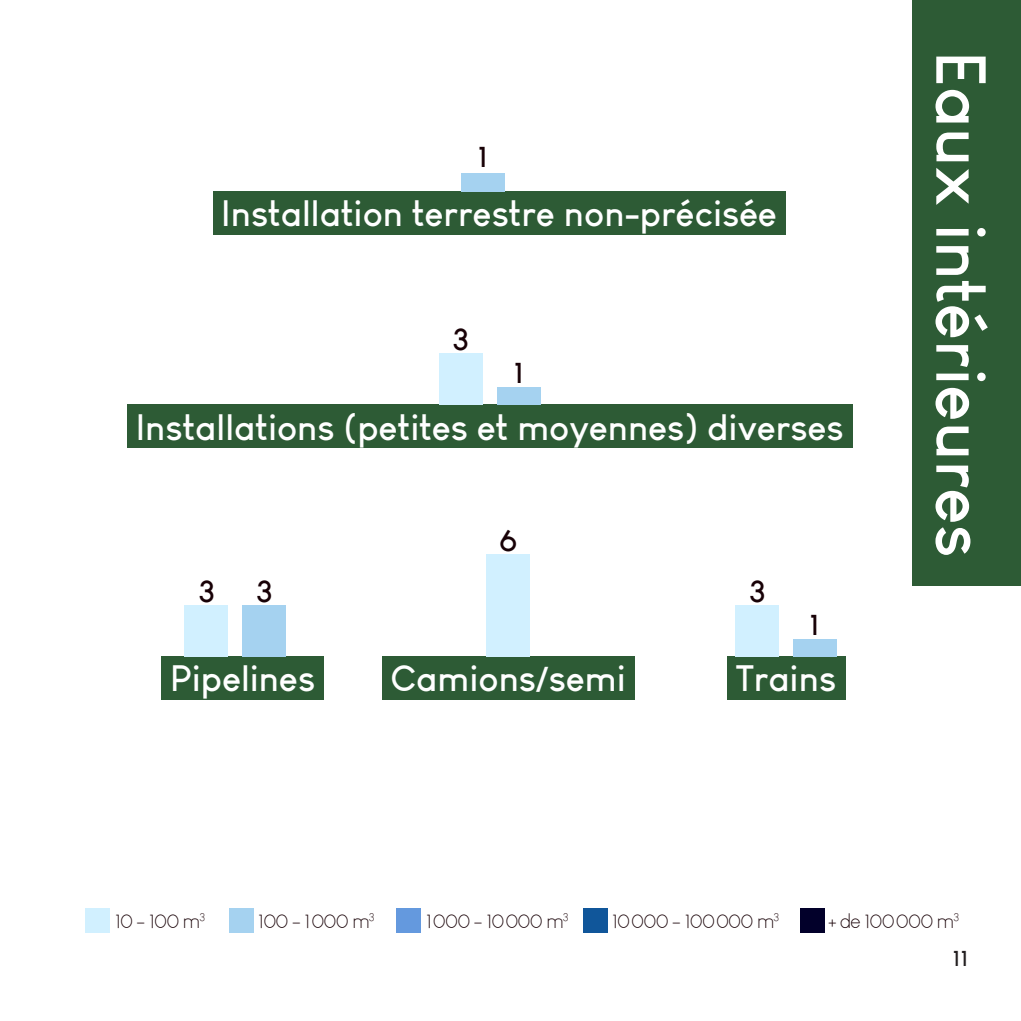
<style>
.page{position:relative;width:1021px;height:1021px;background:#fff}
.page>*{position:absolute;margin:0;border:0;box-sizing:border-box;transform-origin:0 0}
.t1{font:700 69px "Louis George Cafe";color:#fff}
.t2{font:700 36px "Louis George Cafe";color:#fff}
.t3{font:700 30px "Louis George Cafe";color:#180106}
.t4{font:700 22.5px "Louis George Cafe";color:#231f20}
.t5{font:300 20.7px "Louis George Cafe";letter-spacing:-.04em;color:#180106}
</style>
<div class="page">
<div style="left:229px;top:907px;width:24px;height:25px;background:#a5d2f0"></div>
<div style="left:85px;top:907px;width:25px;height:25px;background:#d1f0ff"></div>
<div style="left:396px;top:907px;width:25px;height:25px;background:#6499de"></div>
<div style="left:800px;top:907px;width:24px;height:25px;background:#02002a"></div>
<div style="left:583px;top:907px;width:24px;height:25px;background:#10569a"></div>
<div style="left:127px;top:405px;width:725px;height:43px;background:#2d5b35"></div>
<div style="left:497px;top:388px;width:43px;height:17px;background:#a5d2f0"></div>
<div style="left:439px;top:354px;width:43px;height:51px;background:#d1f0ff"></div>
<div style="left:162px;top:656px;width:162px;height:43px;background:#2d5b35"></div>
<div style="left:242px;top:605px;width:44px;height:51px;background:#a5d2f0"></div>
<div style="left:184px;top:605px;width:44px;height:51px;background:#d1f0ff"></div>
<div style="left:726px;top:656px;width:119px;height:43px;background:#2d5b35"></div>
<div style="left:793px;top:639px;width:43px;height:17px;background:#a5d2f0"></div>
<div style="left:735px;top:605px;width:44px;height:51px;background:#d1f0ff"></div>
<div style="left:382px;top:656px;width:252px;height:43px;background:#2d5b35"></div>
<div style="left:486px;top:554px;width:44px;height:102px;background:#d1f0ff"></div>
<div style="left:213px;top:191px;width:572px;height:44px;background:#2d5b35"></div>
<div style="left:461px;top:173px;width:43px;height:18px;background:#a5d2f0"></div>
<div style="left:912px;top:0;width:108px;height:585px;background:#2d5b35"></div>
<p class="t3" style="left:477px;top:137px;width:12px">1</p>
<p class="t2" style="left:221px;top:190px;width:557px">Installation terrestre non-précisée</p>
<p class="t3" style="left:452px;top:319px;width:18px">3</p>
<p class="t3" style="left:513px;top:354px;width:12px">1</p>
<p class="t2" style="left:136px;top:404px;width:709px">Installations (petites et moyennes) diverses</p>
<p class="t3" style="left:198px;top:571px;width:18px">3</p>
<p class="t3" style="left:256px;top:571px;width:18px">3</p>
<p class="t2" style="left:170px;top:655px;width:146px">Pipelines</p>
<p class="t3" style="left:499px;top:520px;width:20px">6</p>
<p class="t2" style="left:390px;top:655px;width:237px">Camions/semi</p>
<p class="t3" style="left:749px;top:571px;width:18px">3</p>
<p class="t3" style="left:809px;top:605px;width:12px">1</p>
<p class="t2" style="left:736px;top:655px;width:102px">Trains</p>
<p class="t1" style="left:1004px;top:51px;width:508px;rotate:90deg">Eaux intérieures</p>
<p class="t5" style="left:115px;top:908px;width:92px">10 - 100 m<sup>3</sup></p>
<p class="t5" style="left:612px;top:908px;width:169px">10000 - 100000 m<sup>3</sup></p>
<p class="t5" style="left:258px;top:908px;width:118px">100 - 1000 m<sup>3</sup></p>
<p class="t5" style="left:426px;top:908px;width:144px">1000 - 10000 m<sup>3</sup></p>
<p class="t5" style="left:828px;top:908px;width:133px">+ de 100000 m<sup>3</sup></p>
<p class="t4" style="left:952px;top:943px;width:17px">11</p>
</div>
